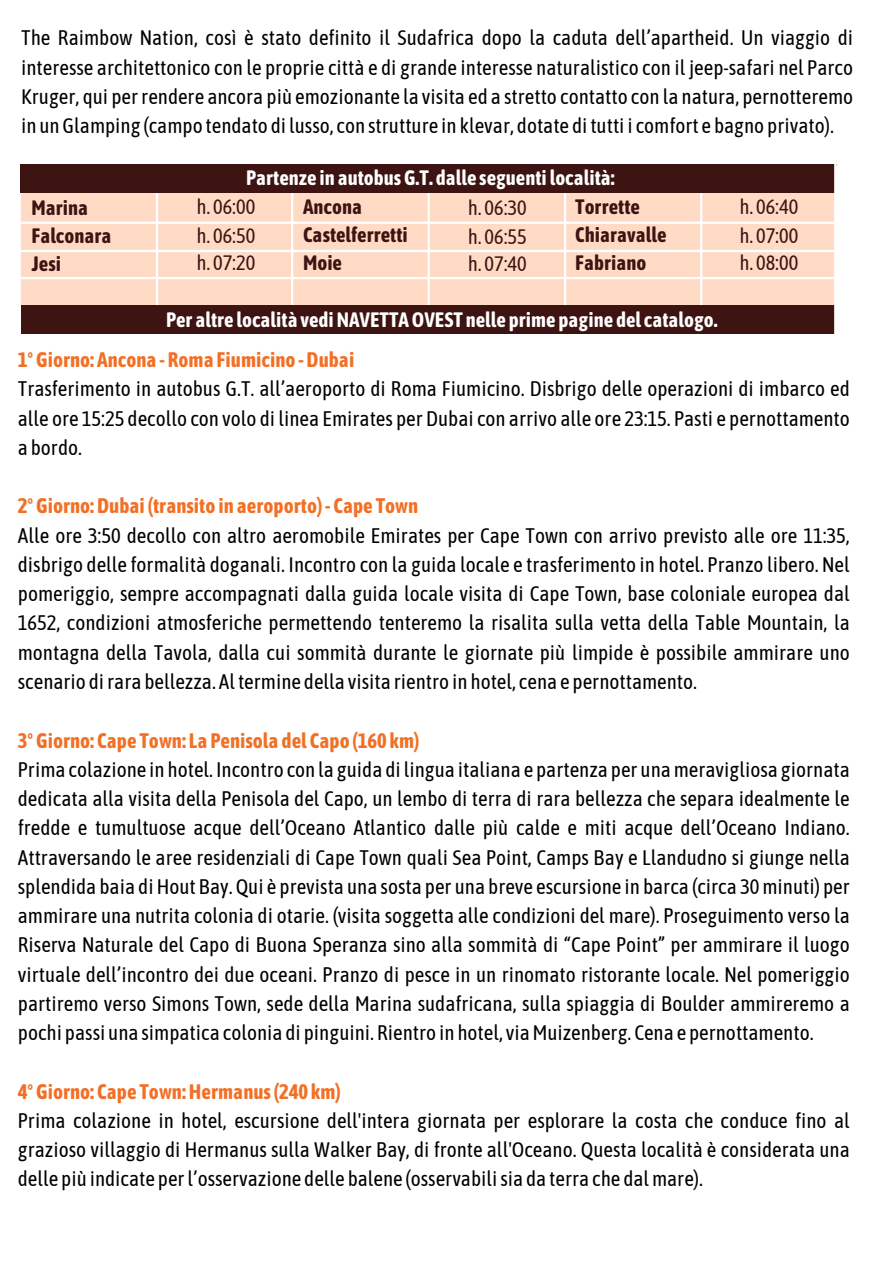
<style>
.page{position:relative;width:893px;height:1264px;background:#fff}
.page>*{position:absolute;margin:0;border:0;box-sizing:border-box;transform-origin:0 0}
.t1{font:21px/29.2px "Asap Condensed";color:#000;text-align:justify}
.t2{font:700 21px "Asap Condensed";color:#f27026}
.t3{font:700 20.85px "Asap Condensed";color:#fff}
.t4{font:700 20.85px "Asap Condensed";color:#3e1412}
.t5{font:20.85px "Asap Condensed";color:#3e1412}
</style>
<div class="page">
<div style="left:21px;top:192px;width:136px;height:28px;background:#ffdbc6"></div>
<div style="left:157px;top:192px;width:136px;height:28px;background:#ffdbc6"></div>
<div style="left:293px;top:192px;width:136px;height:28px;background:#ffdbc6"></div>
<div style="left:429px;top:192px;width:136px;height:28px;background:#ffdbc6"></div>
<div style="left:565px;top:192px;width:136px;height:28px;background:#ffdbc6"></div>
<div style="left:701px;top:192px;width:137px;height:28px;background:#ffdbc6"></div>
<div style="left:20px;top:220px;width:136px;height:29px;background:#ffdbc6"></div>
<div style="left:156px;top:220px;width:136px;height:29px;background:#ffdbc6"></div>
<div style="left:292px;top:220px;width:136px;height:29px;background:#ffdbc6"></div>
<div style="left:428px;top:220px;width:136px;height:29px;background:#ffdbc6"></div>
<div style="left:564px;top:220px;width:136px;height:29px;background:#ffdbc6"></div>
<div style="left:700px;top:220px;width:137px;height:29px;background:#ffdbc6"></div>
<div style="left:21px;top:249px;width:136px;height:28px;background:#ffdbc6"></div>
<div style="left:157px;top:249px;width:136px;height:28px;background:#ffdbc6"></div>
<div style="left:293px;top:249px;width:136px;height:28px;background:#ffdbc6"></div>
<div style="left:429px;top:249px;width:136px;height:28px;background:#ffdbc6"></div>
<div style="left:565px;top:249px;width:136px;height:28px;background:#ffdbc6"></div>
<div style="left:701px;top:249px;width:137px;height:28px;background:#ffdbc6"></div>
<div style="left:20px;top:277px;width:136px;height:28px;background:#ffdbc6"></div>
<div style="left:156px;top:277px;width:136px;height:28px;background:#ffdbc6"></div>
<hr style="left:156px;top:188px;width:2px;height:131px;background:#fff">
<div style="left:292px;top:277px;width:136px;height:28px;background:#ffdbc6"></div>
<div style="left:428px;top:277px;width:136px;height:28px;background:#ffdbc6"></div>
<div style="left:564px;top:277px;width:136px;height:28px;background:#ffdbc6"></div>
<div style="left:700px;top:277px;width:137px;height:28px;background:#ffdbc6"></div>
<hr style="left:0;top:277px;width:892px;height:2px;background:#fff">
<hr style="left:291px;top:185px;width:2px;height:131px;background:#fff">
<hr style="left:0;top:250px;width:892px;height:2px;background:#fff">
<hr style="left:0;top:222px;width:892px;height:2px;background:#fff">
<hr style="left:19px;top:161px;width:2px;height:177px;background:#fff">
<hr style="left:427px;top:187px;width:3px;height:131px;background:#fff">
<hr style="left:564px;top:188px;width:2px;height:131px;background:#fff">
<hr style="left:700px;top:185px;width:2px;height:131px;background:#fff">
<div style="left:21px;top:164px;width:817px;height:28px;background:#3e1412"></div>
<div style="left:21px;top:305px;width:817px;height:28px;background:#3e1412"></div>
<div style="left:835px;top:166px;width:8px;height:177px;background:#fff"></div>
<hr style="left:834px;top:161px;width:2px;height:177px;background:#fff">
<p class="t1" style="left:21px;top:23px;width:833px">The Raimbow Nation, così è stato definito il Sudafrica dopo la caduta dell’apartheid. Un viaggio di interesse architettonico con le proprie città e di grande interesse naturalistico con il jeep-safari nel Parco Kruger, qui perrendere ancora più emozionante la visita ed a stretto contatto con la natura, pernotteremo in unGlamping (campo tendato di lusso, con strutture in klevar, dotate ditutti i comfort e bagno privato).</p>
<p class="t4" style="left:32px;top:195px;width:58px">Marina</p>
<h1 class="t4" style="left:32px;top:224px;width:81px">Falconara</h1>
<h1 class="t4" style="left:32px;top:252px;width:31px">Jesi</h1>
<h1 class="t3" style="left:246px;top:166px;width:370px">Partenze in autobusG.T. dalle seguenti località:</h1>
<h1 class="t5" style="left:196px;top:194px;width:60px">h. 06:00</h1>
<p class="t5" style="left:196px;top:224px;width:60px">h. 06:50</p>
<h1 class="t5" style="left:196px;top:251px;width:60px">h. 07:20</h1>
<p class="t4" style="left:303px;top:194px;width:60px">Ancona</p>
<p class="t4" style="left:303px;top:222px;width:106px">Castelferretti</p>
<h1 class="t4" style="left:303px;top:251px;width:40px">Moie</h1>
<p class="t5" style="left:467px;top:195px;width:60px">h. 06:30</p>
<p class="t5" style="left:467px;top:225px;width:60px">h. 06:55</p>
<p class="t5" style="left:467px;top:252px;width:60px">h. 07:40</p>
<p class="t4" style="left:575px;top:194px;width:66px">Torrette</p>
<h1 class="t4" style="left:575px;top:222px;width:93px">Chiaravalle</h1>
<p class="t4" style="left:575px;top:251px;width:73px">Fabriano</p>
<p class="t3" style="left:166px;top:307px;width:553px">Per altre località vediNAVETTAOVEST nelle prime pagine del catalogo.</p>
<p class="t5" style="left:739px;top:194px;width:60px">h. 06:40</p>
<p class="t5" style="left:739px;top:224px;width:60px">h. 07:00</p>
<p class="t5" style="left:739px;top:251px;width:60px">h. 08:00</p>
<p class="t2" style="left:18px;top:347px;width:338px">1°Giorno: Ancona - Roma Fiumicino -Dubai</p>
<h1 class="t1" style="left:18px;top:374px;width:833px">Trasferimento in autobus G.T. all’aeroporto di Roma Fiumicino. Disbrigo delle operazioni di imbarco ed alle ore 15:25 decollo con volo di linea Emirates per Dubai con arrivo alle ore 23:15. Pasti e pernottamento a bordo.</h1>
<h1 class="t2" style="left:18px;top:494px;width:402px">2°Giorno:Dubai (transito in aeroporto) - Cape Town</h1>
<p class="t1" style="left:18px;top:520px;width:833px">Alle ore 3:50 decollo con altro aeromobile Emirates per Cape Town con arrivo previsto alle ore 11:35, disbrigo delle formalità doganali. Incontro con la guida locale e trasferimento in hotel. Pranzo libero. Nel pomeriggio, sempre accompagnati dalla guida locale visita di Cape Town, base coloniale europea dal 1652, condizioni atmosferiche permettendo tenteremo la risalita sulla vetta della Table Mountain, la montagna della Tavola, dalla cui sommità durante le giornate più limpide è possibile ammirare uno scenario dirara bellezza. Altermine della visita rientro in hotel, cena e pernottamento.</p>
<h1 class="t2" style="left:18px;top:728px;width:403px">3°Giorno: Cape Town: La Penisola del Capo (160 km)</h1>
<p class="t1" style="left:18px;top:754px;width:833px">Prima colazione in hotel. Incontro con la guida di lingua italiana e partenza per unameravigliosa giornata dedicata alla visita della Penisola del Capo, un lembo di terra di rara bellezza che separa idealmente le fredde e tumultuose acque dell’Oceano Atlantico dalle più calde e miti acque dell’Oceano Indiano.<br>Attraversando le aree residenziali di Cape Town quali Sea Point, Camps Bay e Llandudno si giunge nella splendida baia diHout Bay.Qui è prevista una sosta per una breve escursione in barca (circa 30 minuti) per ammirare una nutrita colonia di otarie. (visita soggetta alle condizioni del mare). Proseguimento verso la Riserva Naturale del Capo di Buona Speranza sino alla sommità di “Cape Point” per ammirare il luogo virtuale dell’incontro dei due oceani. Pranzo di pesce in un rinomato ristorante locale. Nel pomeriggio partiremo verso Simons Town, sede della Marina sudafricana, sulla spiaggia di Boulder ammireremo a pochi passi una simpatica colonia di pinguini. Rientro in hotel, viaMuizenberg. Cena e pernottamento.</p>
<h1 class="t2" style="left:18px;top:1079px;width:324px">4°Giorno: Cape Town:Hermanus(240 km)</h1>
<p class="t1" style="left:18px;top:1105px;width:833px">Prima colazione in hotel, escursione dell'intera giornata per esplorare la costa che conduce fino al grazioso villaggio di Hermanus sulla Walker Bay, di fronte all'Oceano. Questa località è considerata una delle più indicate perl’osservazione delle balene (osservabilisia da terra che dalmare).</p>
</div>
